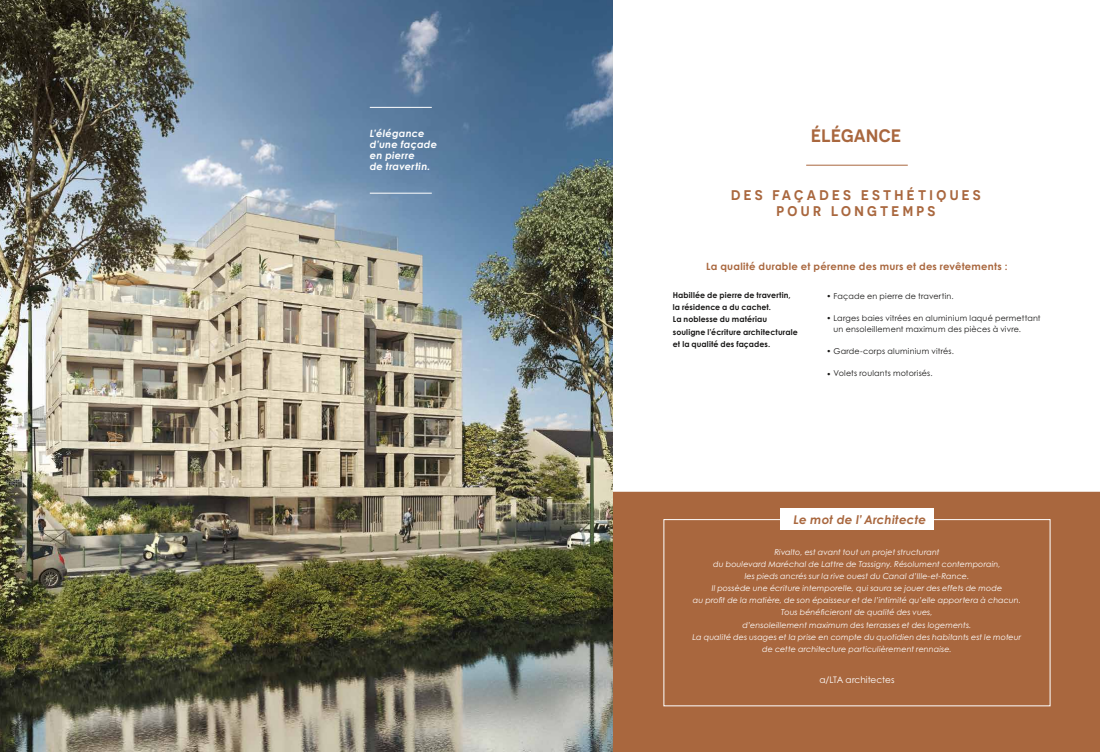
<style>
.page{position:relative;width:1100px;height:752px;background:#fff}
.page>*{position:absolute;margin:0;border:0;box-sizing:border-box;transform-origin:0 0}
.t1{font:600 18px "Novecentosans";letter-spacing:.02em;color:#a9673e}
.t2{font:600 14px/16.8px "Novecentosans";letter-spacing:.24em;color:#a9673e;text-align:center}
.t3{font:italic 700 12px "Century Gothic Std";letter-spacing:.01em;color:#a9673e}
.t4{font:700 10px "Century Gothic Std";letter-spacing:.025em;color:#a9673e}
.t5{font:italic 700 10px/11px "Century Gothic Std";letter-spacing:.02em;color:#fff}
.t6{font:9px "Century Gothic Std";letter-spacing:-.005em;color:#fff}
.t7{font:italic 8px/12px "Century Gothic Std";letter-spacing:.01em;color:#fff;text-align:center}
.t8{font:8px/11px "Century Gothic Std";letter-spacing:.025em;color:#181716}
.t9{font:700 8px/12px "Century Gothic Std";letter-spacing:.015em;color:#181716}
</style>
<div class="page">
<div style="left:612px;top:491px;width:488px;height:260px;background:#a9673e"></div>
<div style="left:780px;top:508px;width:153px;height:22px;background:#fff"></div>
<hr style="left:806px;top:165px;width:102px;height:1px;background:#a9673e">
<img style="left:0;top:0;width:612px;height:751px">
<hr style="left:370px;top:107px;width:62px;height:1px;background:#fff">
<hr style="left:370px;top:193px;width:62px;height:1px;background:#fff">
<p class="t5" style="left:370px;top:128px;width:69px">L’élégance d’une façade en pierre<br>de travertin.</p>
<h1 class="t1" style="left:811px;top:125px;width:91px">ÉLÉGANCE</h1>
<h2 class="t2" style="left:731px;top:186px;width:251px">DES FAÇADES ESTHÉTIQUES<br>POUR LONGTEMPS</h2>
<p class="t4" style="left:706px;top:260px;width:303px">La qualité durable et pérenne des murs et des revêtements :</p>
<p class="t8" style="left:826px;top:290px;width:129px">• Façade en pierre de travertin.</p>
<p class="t8" style="left:833px;top:312px;width:209px;text-indent:-7px">• Larges baies vitrées en aluminium laqué permettant un ensoleillement maximum des pièces à vivre.</p>
<p class="t8" style="left:826px;top:346px;width:129px">• Garde-corps aluminium vitrés.</p>
<p class="t8" style="left:826px;top:367px;width:108px">• Volets roulants motorisés.</p>
<p class="t9" style="left:673px;top:289px;width:126px">Habillée de pierre de travertin, la résidence a du cachet.<br>La noblesse du matériau souligne l’écriture architecturale et la qualité des façades.</p>
<h3 class="t3" style="left:793px;top:511px;width:134px">Le mot de l’Architecte</h3>
<p class="t7" style="left:693px;top:546px;width:330px">Rivalto, est avant tout un projet structurant<br>du boulevard Maréchal de Lattre de Tassigny. Résolument contemporain,<br>les pieds ancrés sur la rive ouest du Canal d’Ille-et-Rance.<br>Il possède une écriture intemporelle, qui saura se jouer des effets de mode<br>au profit de la matière, de son épaisseur et de l’intimité qu’elle apportera à chacun.<br>Tous bénéficieront de qualité des vues,<br>d’ensoleillement maximum des terrasses et des logements.<br>La qualité des usages et la prise en compte du quotidien des habitants est le moteur de cette architecture particulièrement rennaise.</p>
<p class="t6" style="left:819px;top:674px;width:77px">a/LTA architectes</p>
</div>
